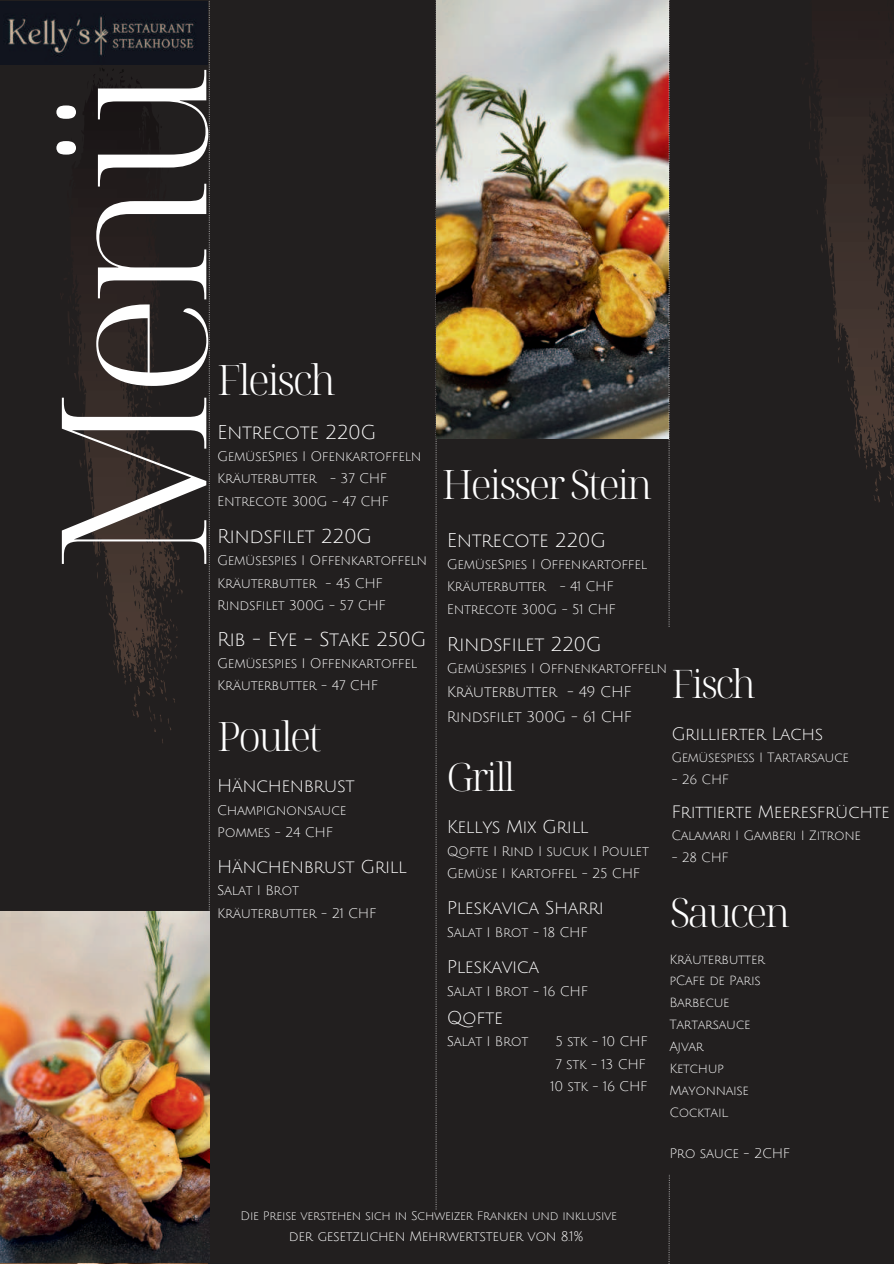
<style>
.page{position:relative;width:894px;height:1264px;background:#fff}
.page>*{position:absolute;margin:0;border:0;box-sizing:border-box;transform-origin:0 0}
.t1{font:300 202.2px "Noto Serif Display";color:#fff}
.t2{font:300 41.85px "Noto Serif Display";letter-spacing:-.06em;color:#fff}
.t3{font:300 40.5px "Noto Serif Display";letter-spacing:-.06em;color:#fff}
.t4{font:300 40.35px "Noto Serif Display";letter-spacing:-.06em;color:#fff}
.t5{font:300 39.3px "Noto Serif Display";letter-spacing:-.06em;color:#fff}
.t6{font:300 39px "Noto Serif Display";letter-spacing:-.06em;color:#fff}
.t7{font:19.5px "Julius Sans One";letter-spacing:-.025em;color:#fff}
.t8{font:18px "Julius Sans One";letter-spacing:-.025em;color:#fff}
.t9{font:17.4px "Julius Sans One";letter-spacing:-.025em;color:#fff}
.t10{font:15px/24.8px "Julius Sans One";letter-spacing:-.025em;color:#fff}
.t11{font:13.5px/22.5px "Julius Sans One";letter-spacing:-.025em;color:#fff}
.t12{font:13.05px "Julius Sans One";letter-spacing:-.025em;color:#fff}
.t13{font:12.9px/21.9px "Julius Sans One";letter-spacing:-.025em;color:#fff}
.t14{font:12px "Julius Sans One";letter-spacing:-.025em;color:#fff}
</style>
<div class="page">
<div style="left:0;top:0;width:893px;height:1263px;background:#221f1f"></div>
<img style="left:61px;top:68px;width:78px;height:650px">
<img style="left:809px;top:79px;width:70px;height:423px">
<svg style="left:209px;top:1px;width:1px;height:910px"></svg>
<img style="left:0;top:2px;width:207px;height:63px">
<img style="left:0;top:911px;width:210px;height:351px">
<svg style="left:435px;top:0;width:1px;height:1209px"></svg>
<svg style="left:668px;top:1175px;width:1px;height:89px"></svg>
<img style="left:436px;top:0;width:232px;height:438px">
<svg style="left:668px;top:0;width:1px;height:627px"></svg>
<h1 class="t1" style="left:-3px;top:572px;width:508px;rotate:-90deg">Menü</h1>
<h2 class="t2" style="left:217px;top:351px;width:120px">Fleisch</h2>
<h3 class="t7" style="left:217px;top:422px;width:161px">Entrecote 220G</h3>
<p class="t11" style="left:217px;top:445px;width:206px">GemüseSpies I Ofenkartoffeln<br>Kräuterbutter - 37 CHF<br>Entrecote 300G - 47 CHF</p>
<h3 class="t7" style="left:217px;top:526px;width:156px">Rindsfilet 220G</h3>
<p class="t11" style="left:217px;top:549px;width:211px">Gemüsespies I Offenkartoffeln<br>Kräuterbutter - 45 CHF<br>Rindsfilet 300G - 57 CHF</p>
<h3 class="t7" style="left:217px;top:629px;width:211px">Rib - Eye - Stake 250G</h3>
<p class="t11" style="left:217px;top:652px;width:201px">Gemüsespies I Offenkartoffel<br>Kräuterbutter - 47 CHF</p>
<h3 class="t3" style="left:217px;top:708px;width:106px">Poulet</h3>
<h3 class="t8" style="left:217px;top:776px;width:139px">Hänchenbrust</h3>
<p class="t11" style="left:217px;top:799px;width:131px">Champignonsauce<br>Pommes - 24 CHF</p>
<h3 class="t8" style="left:217px;top:857px;width:191px">Hänchenbrust Grill</h3>
<p class="t11" style="left:217px;top:879px;width:161px">Salat I Brot<br>Kräuterbutter - 21 CHF</p>
<h3 class="t3" style="left:441px;top:457px;width:212px">Heisser Stein</h3>
<h3 class="t7" style="left:446px;top:530px;width:161px">Entrecote 220G</h3>
<p class="t11" style="left:446px;top:553px;width:202px">GemüseSpies I Offenkartoffel<br>Kräuterbutter - 41 CHF<br>Entrecote 300G - 51 CHF</p>
<h3 class="t7" style="left:446px;top:634px;width:156px">Rindsfilet 220G</h3>
<p class="t11" style="left:446px;top:658px;width:222px">Gemüsespies I Offnenkartoffeln</p>
<p class="t10" style="left:446px;top:680px;width:187px">Kräuterbutter - 49 CHF<br>Rindsfilet 300G - 61 CHF</p>
<h3 class="t6" style="left:446px;top:750px;width:70px">Grill</h3>
<h3 class="t8" style="left:446px;top:817px;width:143px">Kellys Mix Grill</h3>
<h3 class="t5" style="left:671px;top:657px;width:86px">Fisch</h3>
<p class="t9" style="left:671px;top:724px;width:153px">Grillierter Lachs</p>
<p class="t12" style="left:671px;top:750px;width:179px">Gemüsespiess I Tartarsauce</p>
<p class="t12" style="left:671px;top:772px;width:59px">- 26 CHF</p>
<p class="t9" style="left:671px;top:803px;width:220px">Frittierte Meeresfrüchte</p>
<p class="t12" style="left:671px;top:829px;width:191px">Calamari I Gamberi I Zitrone</p>
<p class="t12" style="left:671px;top:851px;width:59px">- 28 CHF</p>
<p class="t11" style="left:446px;top:840px;width:204px">Qofte I Rind I sucuk I Poulet<br>Gemüse I Kartoffel - 25 CHF</p>
<h3 class="t8" style="left:446px;top:898px;width:159px">Pleskavica Sharri</h3>
<p class="t11" style="left:446px;top:921px;width:142px">Salat I Brot - 18 CHF</p>
<h3 class="t8" style="left:446px;top:957px;width:94px">Pleskavica</h3>
<p class="t11" style="left:446px;top:980px;width:143px">Salat I Brot - 16 CHF</p>
<h3 class="t8" style="left:446px;top:1007px;width:58px">Qofte</h3>
<p class="t11" style="left:446px;top:1030px;width:83px">Salat I Brot</p>
<p class="t11" style="left:550px;top:1030px;width:99px;text-align:center">5 stk - 10 CHF<br>7 stk - 13 CHF<br>10 stk - 16 CHF</p>
<h3 class="t4" style="left:669px;top:885px;width:122px">Saucen</h3>
<p class="t13" style="left:669px;top:948px;width:97px">Kräuterbutter pCafe de Paris<br>Barbecue<br>Tartarsauce<br>Ajvar<br>Ketchup<br>Mayonnaise<br>Cocktail.</p>
<p class="t11" style="left:669px;top:1142px;width:122px">Pro sauce - 2CHF</p>
<p class="t14" style="left:240px;top:1209px;width:378px">Die Preise verstehen sich in Schweizer Franken und inklusive</p>
<p class="t11" style="left:289px;top:1224px;width:296px">der gesetzlichen Mehrwertsteuer von 8.1%</p>
</div>
